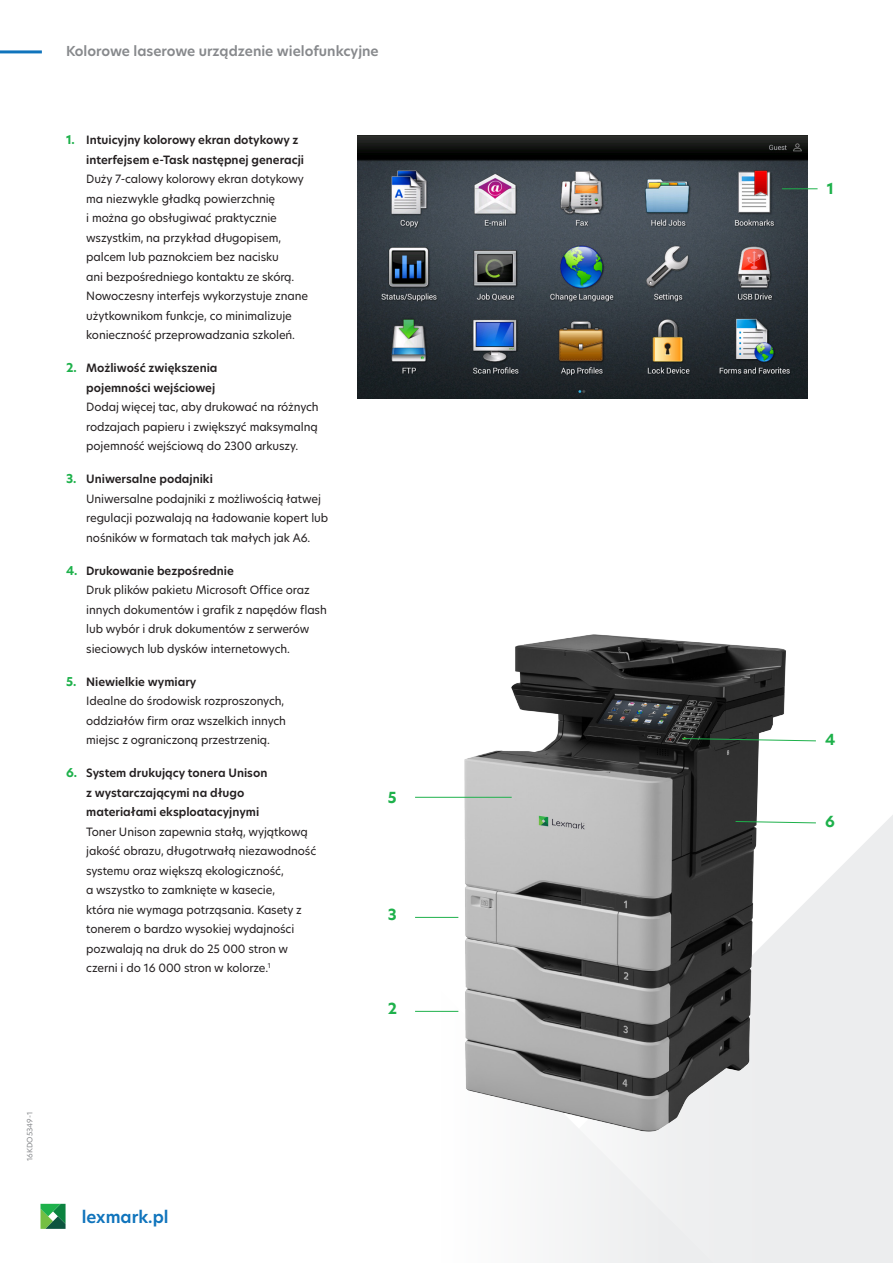
<style>
.page{position:relative;width:893px;height:1263px;background:#fff}
.page>*{position:absolute;margin:0;border:0;box-sizing:border-box;transform-origin:0 0}
.URL_Style{font:600 16.5px "TP Hero";color:#1074bc}
.Number_Style_-_no_te{font:700 15px "TP Hero";color:#1eb14b}
.Document_Label_Style{font:600 13.5px "TP Hero";color:#87898c}
.Numbered_Paragraph{font:11.25px/19.5px "TP Hero";letter-spacing:-.01em;color:#231f20}
.t1{font:600 11.25px/19.5px "TP Hero";color:#231f20}
.t2{font:7.2px "TP Hero";color:#87898c}
.s1{font-weight:700;font-size:12px;color:#1eb14b}
</style>
<div class="page">
<hr style="left:0;top:50px;width:42px;height:3px;background:#1074bc">
<svg style="left:41px;top:1204px;width:25px;height:25px"></svg>
<svg style="left:727px;top:815px;width:166px;height:448px;background:#edeeef"></svg>
<svg style="left:415px;top:916px;width:312px;height:347px"></svg>
<img style="left:455px;top:634px;width:342px;height:508px">
<hr style="left:415px;top:917px;width:43px;height:1px;background:#1eb14b">
<svg style="left:681px;top:738px;width:135px;height:4px"></svg>
<hr style="left:415px;top:797px;width:97px;height:1px;background:#1eb14b">
<img style="left:358px;top:135px;width:449px;height:263px">
<hr style="left:782px;top:188px;width:35px;height:1px;background:#1eb14b">
<svg style="left:735px;top:821px;width:82px;height:3px"></svg>
<hr style="left:415px;top:1011px;width:43px;height:1px;background:#1eb14b">
<p class="Document_Label_Style" style="left:66px;top:42px;width:314px">Kolorowe laserowe urządzenie wielofunkcyjne</p>
<p class="t1" style="left:86px;top:130px;width:219px;text-indent:-20px"><span class="s1">1.</span> Intuicyjny kolorowy ekran dotykowy z interfejsem e-Task następnej generacji</p>
<p class="Numbered_Paragraph" style="left:86px;top:169px;width:223px">Duży 7-calowy kolorowy ekran dotykowy ma niezwykle gładką powierzchnię<br>i można go obsługiwać praktycznie wszystkim, na przykład długopisem, palcem lub paznokciem bez nacisku<br>ani bezpośredniego kontaktu ze skórą.<br>Nowoczesny interfejs wykorzystuje znane użytkownikom funkcje, co minimalizuje konieczność przeprowadzania szkoleń.</p>
<p class="t1" style="left:66px;top:358px;width:153px;text-align:right"><span class="s1">2.</span> Możliwość zwiększenia pojemności wejściowej</p>
<p class="Numbered_Paragraph" style="left:86px;top:397px;width:234px;text-align:justify">Dodaj więcej tac, aby drukować na różnych rodzajach papieru i zwiększyć maksymalną pojemność wejściową do 2300 arkuszy.</p>
<p class="t1" style="left:66px;top:469px;width:148px"><span class="s1">3.</span> Uniwersalne podajniki</p>
<p class="Numbered_Paragraph" style="left:86px;top:488px;width:243px">Uniwersalne podajniki z możliwością łatwej regulacji pozwalają na ładowanie kopert lub nośników w formatach tak małych jak A6.</p>
<p class="t1" style="left:66px;top:561px;width:169px"><span class="s1">4.</span> Drukowanie bezpośrednie</p>
<p class="Numbered_Paragraph" style="left:86px;top:580px;width:242px">Druk plików pakietu Microsoft Office oraz innych dokumentów i grafik z napędów flash lub wybór i druk dokumentów z serwerów sieciowych lub dysków internetowych.</p>
<p class="t1" style="left:66px;top:672px;width:132px"><span class="s1">5.</span> Niewielkie wymiary</p>
<p class="Numbered_Paragraph" style="left:86px;top:691px;width:201px">Idealne do środowisk rozproszonych, oddziałów firm oraz wszelkich innych miejsc z ograniczoną przestrzenią.</p>
<p class="t1" style="left:86px;top:763px;width:183px;text-indent:-20px"><span class="s1">6.</span> System drukujący tonera Unison z wystarczającymi na długo materiałami eksploatacyjnymi</p>
<p class="Numbered_Paragraph" style="left:86px;top:821px;width:232px">Toner Unison zapewnia stałą, wyjątkową jakość obrazu, długotrwałą niezawodność systemu oraz większą ekologiczność,<br>a wszystko to zamknięte w kasecie,<br>która nie wymaga potrząsania. Kasety z tonerem o bardzo wysokiej wydajności pozwalają na druk do 25 000 stron w czerni i do 16 000 stron w kolorze.<sup>1</sup></p>
<p class="Number_Style_-_no_te" style="left:388px;top:787px;width:10px">5</p>
<p class="Number_Style_-_no_te" style="left:388px;top:904px;width:10px">3</p>
<p class="Number_Style_-_no_te" style="left:388px;top:999px;width:11px">2</p>
<p class="t2" style="left:25px;top:1161px;width:51px;rotate:-90deg">16KDO5349-1</p>
<p class="URL_Style" style="left:82px;top:1206px;width:88px">lexmark.pl</p>
<p class="Number_Style_-_no_te" style="left:827px;top:178px;width:9px">1</p>
<p class="Number_Style_-_no_te" style="left:825px;top:729px;width:12px">4</p>
<p class="Number_Style_-_no_te" style="left:825px;top:811px;width:11px">6</p>
</div>
